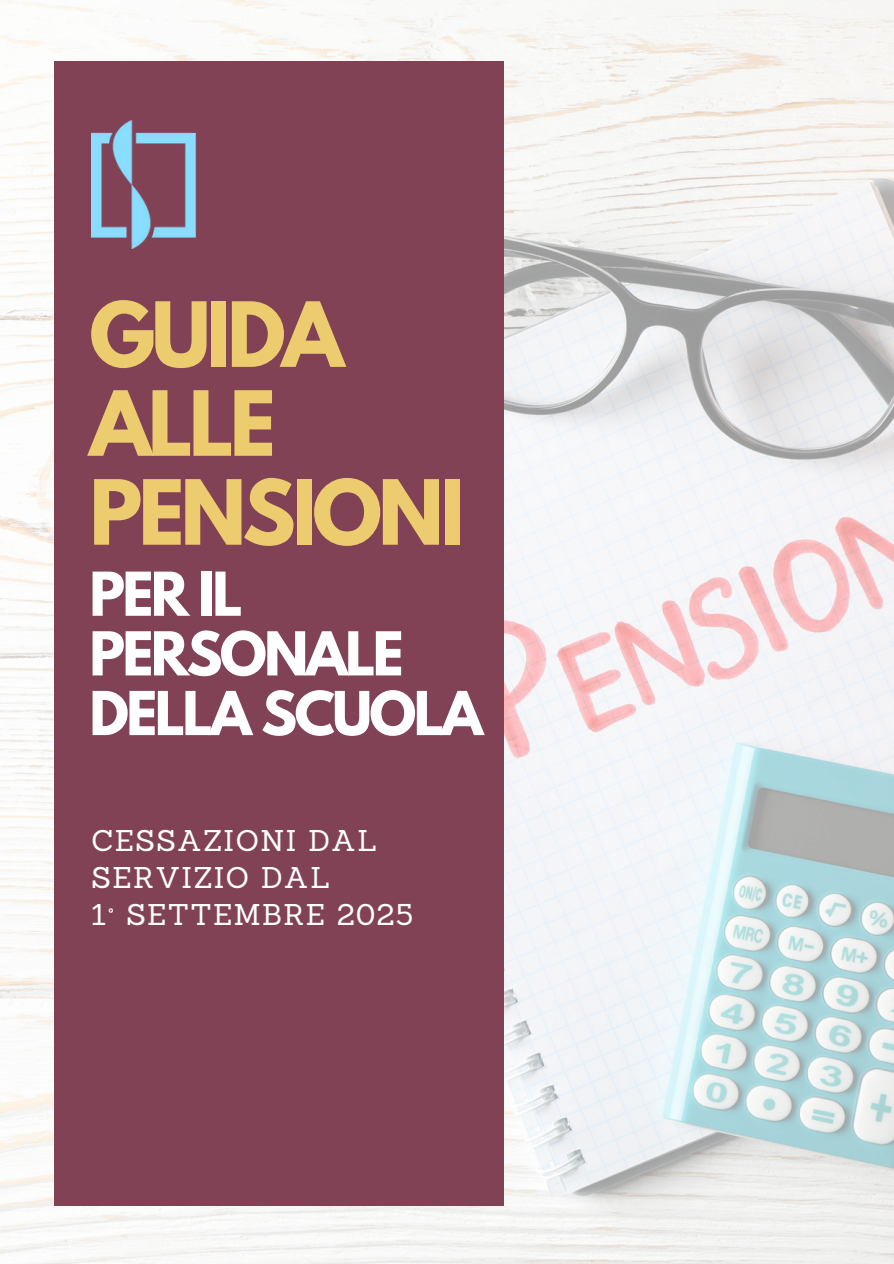
<style>
.page{position:relative;width:894px;height:1264px;background:#fff}
.page>*{position:absolute;margin:0;border:0;box-sizing:border-box;transform-origin:0 0}
.t1{font:700 79.5px/88.8px "League Spartan";letter-spacing:-.05em;color:#eccc6e}
.t2{font:700 53.55px/59.7px "League Spartan";letter-spacing:-.05em;color:#fff}
.t3{font:29.25px/37.2px "Sanchez";letter-spacing:.05em;color:#fff}
</style>
<div class="page">
<img style="left:0;top:0;width:893px;height:1263px">
<div style="left:54px;top:62px;width:449px;height:1143px;background:#814256"></div>
<img style="left:91px;top:120px;width:105px;height:129px">
<h1 class="t1" style="left:89px;top:300px;width:376px">GUIDA<br>ALLE<br>PENSIONI</h1>
<h2 class="t2" style="left:89px;top:571px;width:395px">PER IL<br>PERSONALE<br>DELLA SCUOLA</h2>
<p class="t3" style="left:91px;top:821px;width:287px">CESSAZIONI DAL<br>SERVIZIO DAL</p>
<p class="t3" style="left:91px;top:896px;width:323px">1° SETTEMBRE 2025</p>
</div>
